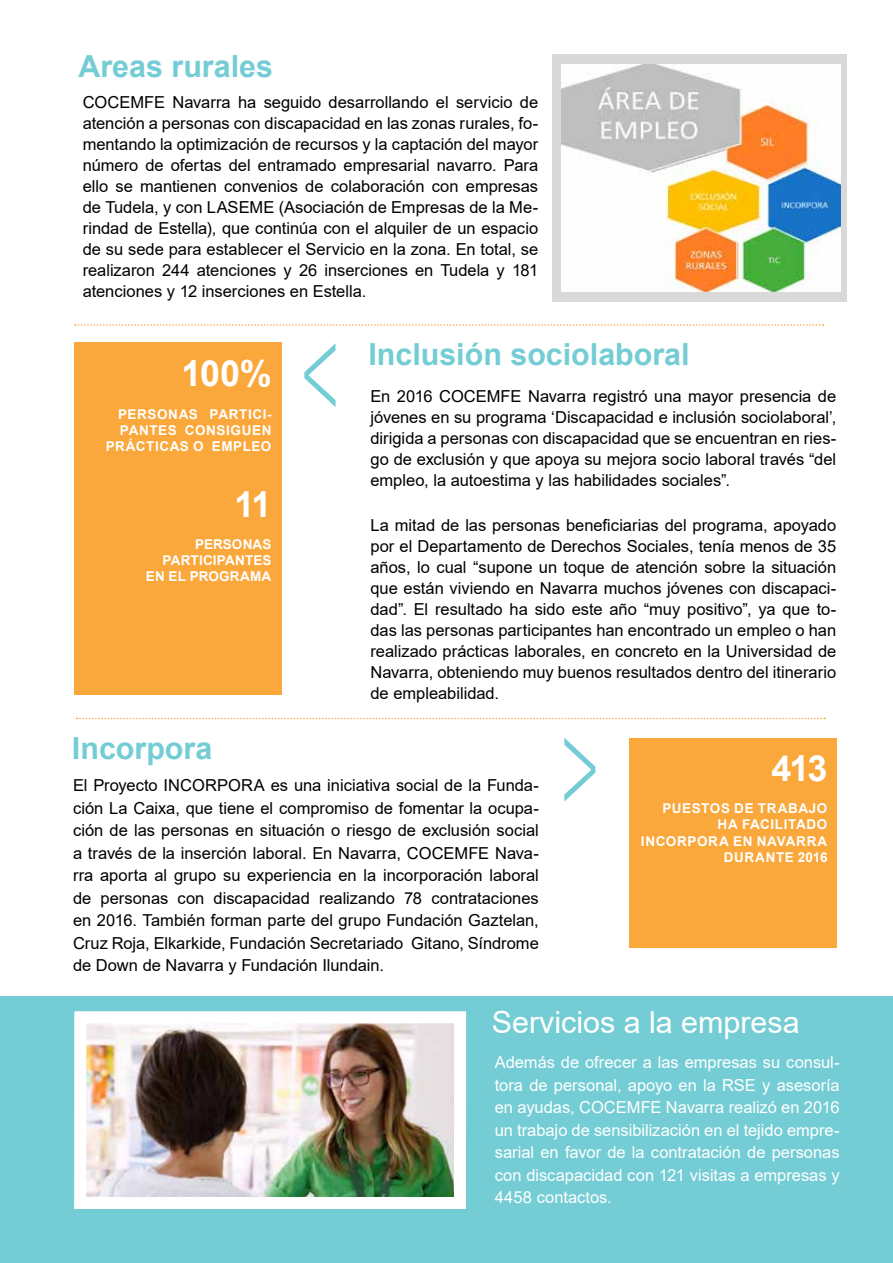
<style>
.page{position:relative;width:893px;height:1263px;background:#fff}
.page>*{position:absolute;margin:0;border:0;box-sizing:border-box;transform-origin:0 0}
.t1{font:126px "Minion Pro";color:#74cdd4;scale:.57 1}
.t2{font:700 36px "Arial";letter-spacing:-.055em;color:#fff}
.t3{font:700 30.45px "Arial";color:#74cdd4}
.t4{font:30.45px "Arial";color:#fff}
.t5{font:16.5px/21px "Arial";color:#000;text-align:justify}
.t6{font:16.5px/22.5px "Arial";color:#fff;text-align:justify}
.t7{font:700 13.5px/16.2px "Arial";letter-spacing:.035em;color:#fff}
.t8{font:700 13.5px/16.2px "Arial";letter-spacing:.01em;color:#fff;text-align:right}
</style>
<div class="page">
<div style="left:74px;top:342px;width:208px;height:352px;background:#faa73b"></div>
<svg style="left:75px;top:324px;width:749px;height:2px"></svg>
<div style="left:629px;top:738px;width:207px;height:210px;background:#faa73b"></div>
<svg style="left:76px;top:718px;width:749px;height:1px"></svg>
<div style="left:552px;top:54px;width:295px;height:248px;background:#d9d9d9"></div>
<img style="left:562px;top:64px;width:279px;height:228px">
<div style="left:0;top:996px;width:893px;height:267px;background:#74cdd4"></div>
<img style="left:87px;top:1024px;width:366px;height:172px">
<div style="left:74px;top:1011px;width:392px;height:198px;border:12px solid #fff"></div>
<h3 class="t3" style="left:79px;top:45px;width:196px">AREAS RURALES</h3>
<p class="t5" style="left:83px;top:91px;width:457px">COCEMFE Navarra ha seguido desarrollando el servicio de atención a personas con discapacidad en las zonas rurales, fo&shy;mentando la optimización de recursos y la captación del mayor número de ofertas del entramado empresarial navarro. Para ello se mantienen convenios de colaboración con empresas de Tudela, y con LASEME (Asociación de Empresas de la Me&shy;rindad de Estella), que continúa con el alquiler de un espacio de su sede para establecer el Servicio en la zona. En total, se realizaron 244 atenciones y 26 inserciones en Tudela y 181 atenciones y 12 inserciones en Estella.</p>
<h2 class="t2" style="left:181px;top:348px;width:92px">100%</h2>
<p class="t7" style="left:106px;top:406px;width:168px;text-align:right">PERSONAS PARTICI-<br>PANTES CONSIGUEN<br>PRÁCTICAS O EMPLEO</p>
<h2 class="t2" style="left:234px;top:478px;width:38px">11</h2>
<p class="t8" style="left:146px;top:536px;width:127px">PERSONAS<br>PARTICIPANTES<br>EN EL PROGRAMA</p>
<h1 class="t1" style="left:300px;top:282px;width:71px">&lt;</h1>
<h3 class="t3" style="left:368px;top:333px;width:323px">INCLUSIÓN SOCIOLABORAL</h3>
<p class="t5" style="left:370px;top:386px;width:467px">En 2016 COCEMFE Navarra registró una mayor presencia de jóvenes en su programa ‘Discapacidad e inclusión sociolaboral’, dirigida a personas con discapacidad que se encuentran en ries&shy;go de exclusión y que apoya su mejora socio laboral través “del empleo, la autoestima y las habilidades sociales”.</p>
<p class="t5" style="left:370px;top:514px;width:467px">La mitad de las personas beneficiarias del programa, apoyado por el Departamento de Derechos Sociales, tenía menos de 35 años, lo cual “supone un toque de atención sobre la situación que están viviendo en Navarra muchos jóvenes con discapaci&shy;dad”. El resultado ha sido este año “muy positivo”, ya que to&shy;das las personas participantes han encontrado un empleo o han realizado prácticas laborales, en concreto en la Universidad de Navarra, obteniendo muy buenos resultados dentro del itinerario de empleabilidad.</p>
<h3 class="t3" style="left:72px;top:726px;width:142px">INCORPORA</h3>
<p class="t5" style="left:73px;top:774px;width:467px;line-height:22.5px">El Proyecto INCORPORA es una iniciativa social de la Funda&shy;ción La Caixa, que tiene el compromiso de fomentar la ocupa&shy;ción de las personas en situación o riesgo de exclusión social a través de la inserción laboral. En Navarra, COCEMFE Nava&shy;rra aporta al grupo su experiencia en la incorporación laboral de personas con discapacidad realizando 78 contrataciones en 2016. También forman parte del grupo Fundación Gaztelan, Cruz Roja, Elkarkide, Fundación Secretariado Gitano, Síndrome de Down de Navarra y Fundación Ilundain.</p>
<h1 class="t1" style="left:560px;top:677px;width:71px">&gt;</h1>
<h2 class="t2" style="left:771px;top:743px;width:58px">413</h2>
<p class="t7" style="left:662px;top:800px;width:11px">PUESTOS</p>
<p class="t7" style="left:734px;top:800px;width:35px">DE TRABA</p>
<p class="t7" style="left:809px;top:800px;width:18px">JO</p>
<p class="t7" style="left:718px;top:817px;width:34px">HA FACILITADO</p>
<p class="t7" style="left:641px;top:833px;width:16px">INCORPORA</p>
<p class="t7" style="left:724px;top:833px;width:55px;text-indent:10px">EN NAVARRA<br>DURANTE</p>
<p class="t7" style="left:798px;top:849px;width:31px">2016</p>
<h3 class="t4" style="left:492px;top:1002px;width:309px">Servicios a la empresa</h3>
<p class="t6" style="left:495px;top:1051px;width:346px">Además de ofrecer a las empresas su consul&shy;tora de personal, apoyo en la RSE y asesoría en ayudas, COCEMFE Navarra realizó en 2016 un trabajo de sensibilización en el tejido empre&shy;sarial en favor de la contratación de personas con discapacidad con 121 visitas a empresas y 4458 contactos.</p>
</div>
